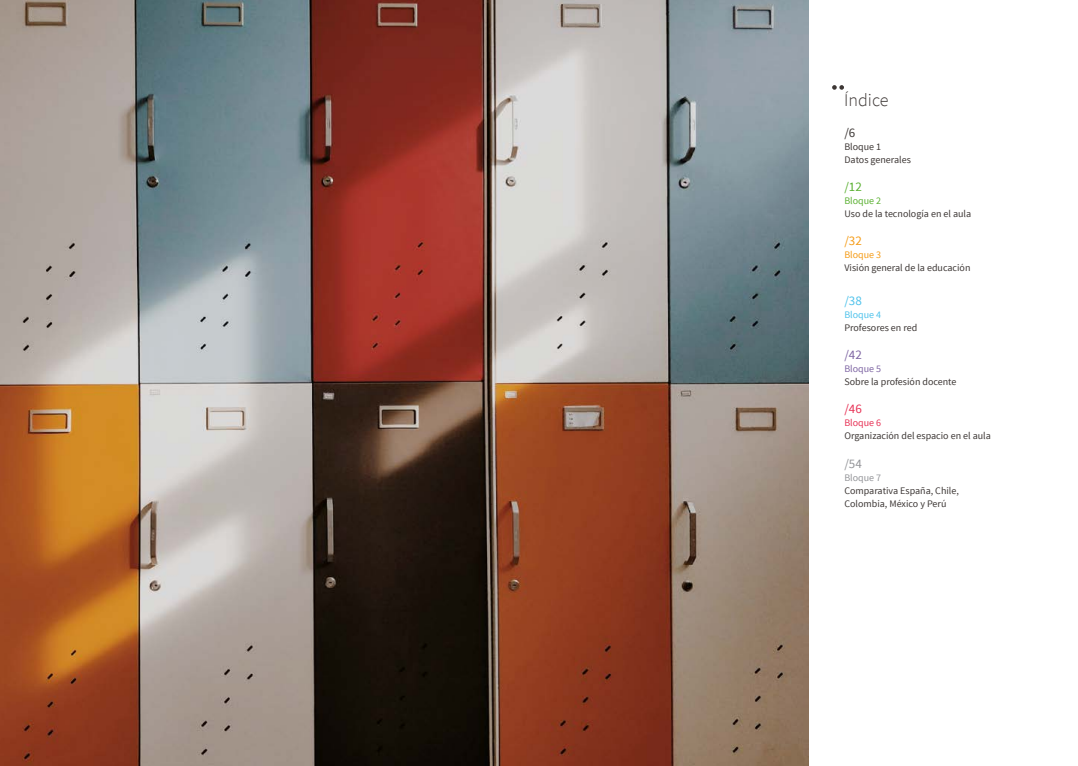
<style>
.page{position:relative;width:1078px;height:766px;background:#fff}
.page>*{position:absolute;margin:0;border:0;box-sizing:border-box;transform-origin:0 0}
.t1{font:300 18px "Source Sans Pro";color:#3d3735}
.t2{font:13px "Source Sans Pro";color:#5ab031}
.t3{font:13px "Source Sans Pro";color:#f59b15}
.t4{font:13px "Source Sans Pro";color:#4ec2eb}
.t5{font:13px "Source Sans Pro";color:#7e65a3}
.t6{font:13px "Source Sans Pro";color:#e73054}
.t7{font:13px "Source Sans Pro";color:#939498}
.t8{font:13px "Source Sans Pro";color:#3d3735}
.t9{font:10px/13px "Source Sans Pro";color:#3d3735}
.t10{font:10px "Source Sans Pro";color:#5ab031}
.t11{font:10px "Source Sans Pro";color:#f59b15}
.t12{font:10px "Source Sans Pro";color:#4ec2eb}
.t13{font:10px "Source Sans Pro";color:#7e65a3}
.t14{font:10px "Source Sans Pro";color:#e73054}
.t15{font:10px "Source Sans Pro";color:#939498}
</style>
<div class="page">
<img style="left:0;top:0;width:808px;height:765px">
<svg style="left:832px;top:85px;width:11px;height:5px"></svg>
<h1 class="t1" style="left:844px;top:89px;width:46px">Índice</h1>
<h2 class="t8" style="left:844px;top:124px;width:13px">/6</h2>
<p class="t9" style="left:844px;top:140px;width:68px">Bloque 1<br>Datos generales</p>
<h2 class="t2" style="left:844px;top:178px;width:19px">/12</h2>
<p class="t10" style="left:844px;top:194px;width:38px">Bloque 2</p>
<p class="t9" style="left:844px;top:207px;width:128px">Uso de la tecnología en el aula</p>
<h2 class="t3" style="left:844px;top:233px;width:19px">/32</h2>
<p class="t11" style="left:844px;top:248px;width:38px">Bloque 3</p>
<p class="t9" style="left:844px;top:261px;width:127px">Visión general de la educación</p>
<h2 class="t4" style="left:844px;top:292px;width:19px">/38</h2>
<p class="t12" style="left:844px;top:308px;width:38px">Bloque 4</p>
<p class="t9" style="left:844px;top:321px;width:74px">Profesores en red</p>
<h2 class="t5" style="left:844px;top:346px;width:19px">/42</h2>
<p class="t13" style="left:844px;top:362px;width:38px">Bloque 5</p>
<p class="t9" style="left:844px;top:375px;width:114px">Sobre la profesión docente</p>
<h2 class="t6" style="left:844px;top:401px;width:19px">/46</h2>
<p class="t14" style="left:844px;top:416px;width:38px">Bloque 6</p>
<p class="t9" style="left:844px;top:429px;width:148px">Organización del espacio en el aula</p>
<h2 class="t7" style="left:844px;top:455px;width:19px">/54</h2>
<p class="t15" style="left:844px;top:471px;width:38px">Bloque 7</p>
<p class="t9" style="left:844px;top:484px;width:116px">Comparativa España, Chile,<br>Colombia, México y Perú</p>
</div>
